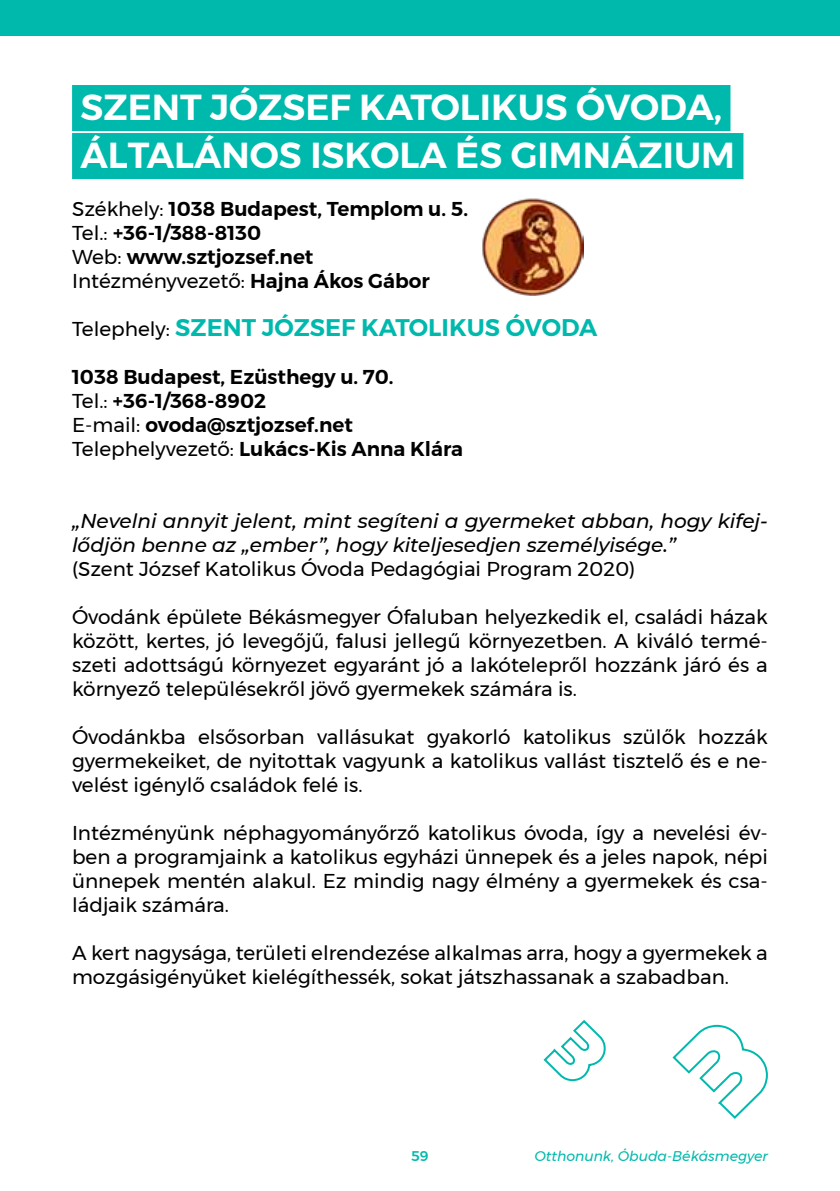
<style>
.page{position:relative;width:840px;height:1191px;background:#fff}
.page>*{position:absolute;margin:0;border:0;box-sizing:border-box;transform-origin:0 0}
.t1{font:600 36px/48px "Montserrat";color:#fff}
.t2{font:600 24px "Montserrat";color:#00b9ad}
.t3{font:20px/24px "Montserrat";color:#000;text-align:justify}
.t4{font:600 20px/24px "Montserrat";color:#000}
.t5{font:italic 500 20px/24px "Montserrat";color:#000}
.t6{font:italic 14px "Montserrat";color:#00b9ad}
.t7{font:500 14px "Montserrat";color:#00b9ad}
.s1{font-weight:400}
.s2{font-weight:400;font-size:20px;color:#000}
</style>
<div class="page">
<div style="left:72px;top:85px;width:658px;height:46px;background:#00b9ad"></div>
<div style="left:72px;top:133px;width:671px;height:46px;background:#00b9ad"></div>
<img style="left:482px;top:198px;width:101px;height:97px">
<div style="left:0;top:0;width:839px;height:35px;background:#00b9ad"></div>
<svg style="left:672px;top:1024px;width:96px;height:95px"></svg>
<svg style="left:543px;top:1020px;width:63px;height:62px"></svg>
<h1 class="t1" style="left:80px;top:83px;width:655px">SZENT JÓZSEF KATOLIKUS ÓVODA,<br>ÁLTALÁNOS ISKOLA ÉS GIMNÁZIUM</h1>
<p class="t4" style="left:72px;top:197px;width:397px"><span class="s1">Székhely:</span> 1038 Budapest, Templom u. 5.<br><span class="s1">Tel.:</span> +36-1/388-8130<br><span class="s1">Web:</span> www.sztjozsef.net<br><span class="s1">Intézményvezető:</span> Hajna Ákos Gábor</p>
<p class="t2" style="left:72px;top:308px;width:526px"><span class="s2">Telephely:</span> SZENT JÓZSEF KATOLIKUS ÓVODA</p>
<p class="t4" style="left:72px;top:365px;width:392px">1038 Budapest, Ezüsthegy u. 70.<br><span class="s1">Tel.:</span> +36-1/368-8902<br><span class="s1">E-mail:</span> ovoda@sztjozsef.net<br><span class="s1">Telephelyvezető:</span> Lukács-Kis Anna Klára</p>
<p class="t5" style="left:72px;top:508px;width:697px">„Nevelni annyit jelent, mint segíteni a gyermeket abban, hogy kifej&shy;lődjön benne az „ember”, hogy kiteljesedjen személyisége.”</p>
<p class="t3" style="left:72px;top:557px;width:564px">(Szent József Katolikus Óvoda Pedagógiai Program 2020)</p>
<p class="t3" style="left:72px;top:605px;width:697px">Óvodánk épülete Békásmegyer Ófaluban helyezkedik el, családi házak között, kertes, jó levegőjű, falusi jellegű környezetben. A kiváló termé&shy;szeti adottságú környezet egyaránt jó a lakótelepről hozzánk járó és a környező településekről jövő gyermekek számára is.</p>
<p class="t3" style="left:72px;top:725px;width:697px">Óvodánkba elsősorban vallásukat gyakorló katolikus szülők hozzák gyermekeiket, de nyitottak vagyunk a katolikus vallást tisztelő és e ne&shy;velést igénylő családok felé is.</p>
<p class="t3" style="left:72px;top:821px;width:697px">Intézményünk néphagyományőrző katolikus óvoda, így a nevelési év&shy;ben a programjaink a katolikus egyházi ünnepek és a jeles napok, népi ünnepek mentén alakul. Ez mindig nagy élmény a gyermekek és csa&shy;ládjaik számára.</p>
<p class="t3" style="left:72px;top:941px;width:697px">A kert nagysága, területi elrendezése alkalmas arra, hogy a gyermekek a mozgásigényüket kielégíthessék, sokat játszhassanak a szabadban.</p>
<p class="t7" style="left:411px;top:1144px;width:19px">59</p>
<p class="t6" style="left:534px;top:1144px;width:235px">Otthonunk, Óbuda-Békásmegyer</p>
</div>
